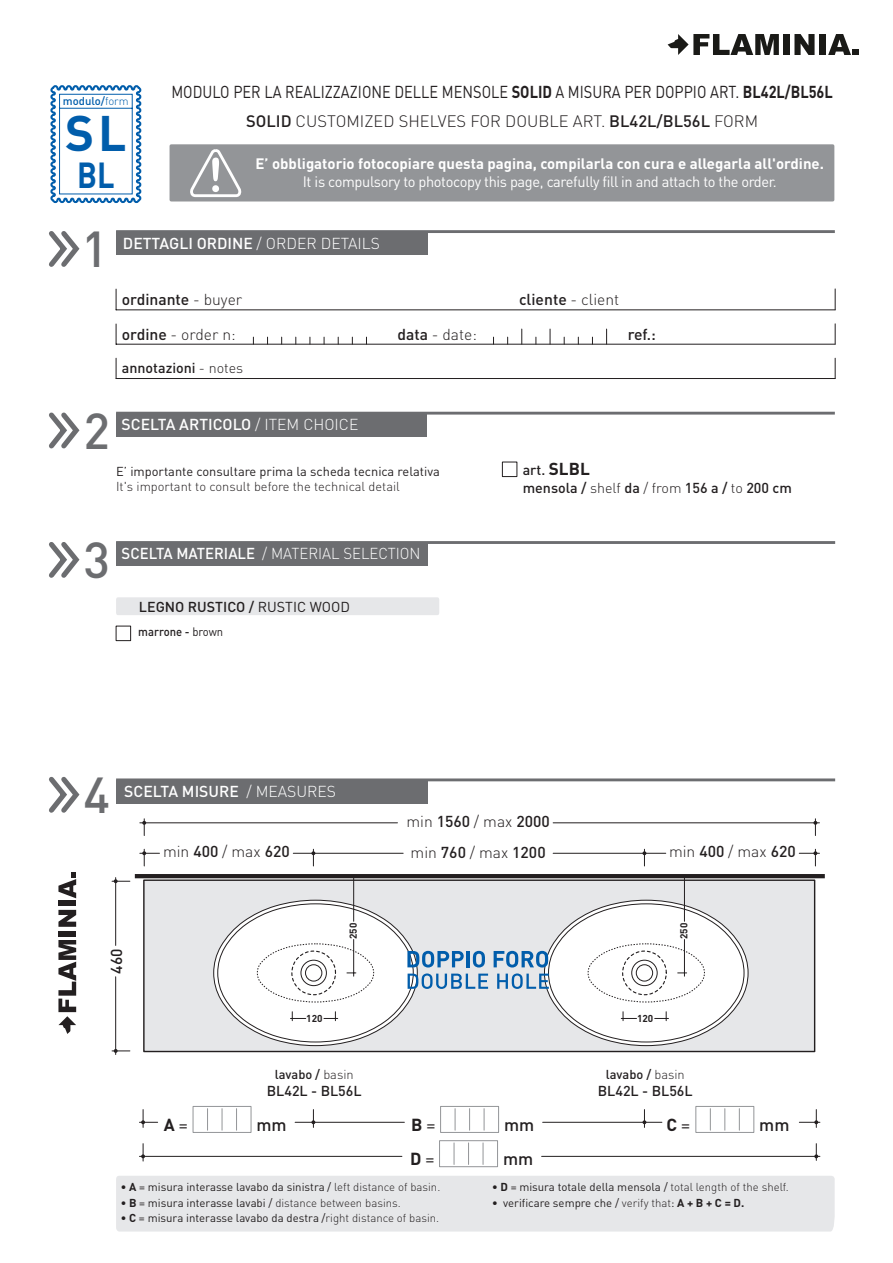
<style>
.page{position:relative;width:893px;height:1263px;background:#fff}
.page>*{position:absolute;margin:0;border:0;box-sizing:border-box;transform-origin:0 0}
.t1{font:500 49.8px "DIN";color:#6c6d70}
.t2{font:700 49.35px "DIN";color:#015dab}
.t3{font:700 35.7px "DIN";color:#015dab;scale:.85 1}
.t4{font:700 17.25px "DIN";color:#231f20}
.t5{font:500 17.25px "DIN";color:#231f20}
.t6{font:17.1px "DIN";color:#231f20;scale:.85 1}
.t7{font:300 16.35px "DIN";color:#231f20}
.t8{font:500 15.6px "DIN";color:#fff}
.t9{font:500 15.6px/31.2px "DIN";color:#231f20}
.t10{font:300 15.6px "DIN";color:#231f20}
.t11{font:300 15.6px "DIN";color:#fff;scale:.95 1}
.t12{font:700 15px "DIN";color:#fff}
.t13{font:15px "DIN";letter-spacing:-.025em;color:#fff}
.t14{font:500 14.25px/17.7px "DIN";color:#231f20}
.t15{font:12.75px "DIN";color:#231f20}
.t16{font:300 12.75px "DIN";color:#231f20}
.t17{font:500 12.75px "DIN";color:#231f20}
.t18{font:500 12.15px "DIN";color:#231f20;scale:.93 1}
.t19{font:11.4px "DIN";color:#231f20}
.t20{font:500 11.25px "DIN";color:#015dab}
.t21{font:700 9.9px "DIN";color:#231f20}
.s1{font-weight:300}
.s2{font-weight:700}
.s3{font-weight:500}
.s4{font-weight:400}
.s5{font-weight:700;font-size:17.1px}
</style>
<div class="page">
<svg style="left:668px;top:34px;width:111px;height:21px"></svg>
<div style="left:783px;top:34px;width:7px;height:21px;background:#1a1a17"></div>
<svg style="left:794px;top:34px;width:20px;height:21px"></svg>
<div style="left:819px;top:34px;width:7px;height:21px;background:#1a1a17"></div>
<svg style="left:828px;top:34px;width:31px;height:21px"></svg>
<div style="left:170px;top:144px;width:664px;height:57px;background:#939598;border-radius:2px"></div>
<svg style="left:188px;top:144px;width:56px;height:54px"></svg>
<svg style="left:49px;top:231px;width:31px;height:36px"></svg>
<hr style="left:116px;top:230px;width:719px;height:3px;background:#6c6d70">
<div style="left:116px;top:232px;width:312px;height:23px;background:#6c6d70"></div>
<hr style="left:116px;top:309px;width:719px;height:1px;background:#231f20">
<svg style="left:116px;top:289px;width:1px;height:20px"></svg>
<hr style="left:116px;top:344px;width:719px;height:1px;background:#231f20">
<svg style="left:116px;top:324px;width:1px;height:20px"></svg>
<hr style="left:116px;top:378px;width:719px;height:1px;background:#231f20">
<svg style="left:116px;top:358px;width:1px;height:20px"></svg>
<svg style="left:835px;top:289px;width:1px;height:21px"></svg>
<svg style="left:835px;top:358px;width:1px;height:20px"></svg>
<svg style="left:521px;top:329px;width:1px;height:15px"></svg>
<svg style="left:550px;top:329px;width:1px;height:15px"></svg>
<svg style="left:835px;top:324px;width:1px;height:20px"></svg>
<svg style="left:606px;top:329px;width:1px;height:15px"></svg>
<div style="left:143px;top:879px;width:672px;height:173px;background:#e6e7e9;border:1px solid #231f20"></div>
<hr style="left:115px;top:877px;width:1px;height:68px;background:#231f20">
<hr style="left:115px;top:977px;width:1px;height:77px;background:#231f20">
<svg style="left:112px;top:879px;width:18px;height:4px"></svg>
<svg style="left:112px;top:1049px;width:18px;height:4px"></svg>
<svg style="left:49px;top:776px;width:31px;height:37px"></svg>
<hr style="left:116px;top:778px;width:719px;height:3px;background:#6c6d70">
<div style="left:116px;top:780px;width:312px;height:24px;background:#6c6d70"></div>
<hr style="left:135px;top:874px;width:690px;height:4px;background:#231f20">
<hr style="left:353px;top:876px;width:1px;height:45px;background:#231f20">
<hr style="left:684px;top:876px;width:1px;height:45px;background:#231f20">
<hr style="left:293px;top:853px;width:110px;height:1px;background:#231f20">
<hr style="left:553px;top:853px;width:113px;height:1px;background:#231f20">
<svg style="left:140px;top:849px;width:19px;height:17px"></svg>
<svg style="left:799px;top:849px;width:20px;height:17px"></svg>
<svg style="left:311px;top:849px;width:4px;height:17px"></svg>
<svg style="left:642px;top:849px;width:4px;height:17px"></svg>
<hr style="left:140px;top:822px;width:257px;height:1px;background:#231f20">
<svg style="left:142px;top:819px;width:4px;height:16px"></svg>
<hr style="left:553px;top:822px;width:266px;height:1px;background:#231f20">
<svg style="left:813px;top:819px;width:4px;height:16px"></svg>
<svg style="left:799px;top:1109px;width:21px;height:18px"></svg>
<hr style="left:139px;top:1156px;width:263px;height:1px;background:#231f20">
<hr style="left:542px;top:1156px;width:278px;height:1px;background:#231f20">
<svg style="left:814px;top:1144px;width:4px;height:16px"></svg>
<svg style="left:139px;top:1109px;width:19px;height:18px"></svg>
<svg style="left:141px;top:1144px;width:4px;height:17px"></svg>
<div style="left:193px;top:1106px;width:58px;height:27px;border:1px solid #939598"></div>
<svg style="left:207px;top:1106px;width:547px;height:61px"></svg>
<svg style="left:213px;top:899px;width:275px;height:147px"></svg>
<svg style="left:494px;top:899px;width:255px;height:147px"></svg>
<div style="left:116px;top:1176px;width:719px;height:55px;background:#e6e7e9"></div>
<svg style="left:49px;top:542px;width:31px;height:36px"></svg>
<hr style="left:116px;top:541px;width:719px;height:3px;background:#6c6d70">
<div style="left:116px;top:542px;width:312px;height:24px;background:#6c6d70"></div>
<div style="left:116px;top:597px;width:323px;height:18px;background:#e6e7e9"></div>
<div style="left:116px;top:626px;width:15px;height:15px;border:1px solid #231f20"></div>
<div style="left:116px;top:413px;width:310px;height:24px;background:#6c6d70"></div>
<div style="left:502px;top:462px;width:15px;height:15px;border:1px solid #231f20"></div>
<svg style="left:49px;top:412px;width:31px;height:37px"></svg>
<hr style="left:116px;top:412px;width:719px;height:3px;background:#6c6d70">
<svg style="left:58px;top:940px;width:18px;height:94px"></svg>
<div style="left:58px;top:931px;width:18px;height:5px;background:#231f20"></div>
<svg style="left:58px;top:910px;width:18px;height:17px"></svg>
<div style="left:58px;top:900px;width:18px;height:6px;background:#231f20"></div>
<svg style="left:58px;top:872px;width:18px;height:26px"></svg>
<svg style="left:50px;top:85px;width:92px;height:119px"></svg>
<p class="t20" style="left:63px;top:93px;width:67px">modulo/<span class="s1">form</span></p>
<h2 class="t2" style="left:65px;top:101px;width:63px">SL</h2>
<h3 class="t3" style="left:77px;top:152px;width:46px">BL</h3>
<h3 class="t6" style="left:171px;top:81px;width:780px">MODULO PER LA REALIZZAZIONE DELLE MENSOLE <span class="s2">SOLID</span> A MISURA PER DOPPIO ART. <span class="s2">BL42L/BL56L</span></h3>
<h3 class="t7" style="left:246px;top:111px;width:513px"><span class="s3">SOLID</span> CUSTOMIZED SHELVES FOR DOUBLE ART. <span class="s3">BL42L/BL56L</span> FORM</h3>
<h3 class="t12" style="left:256px;top:154px;width:570px">E’ obbligatorio fotocopiare questa pagina, compilarla con cura e allegarla all'ordine.</h3>
<h3 class="t13" style="left:303px;top:173px;width:476px">It is compulsory to photocopy this page, carefully fill in and attach to the order.</h3>
<h1 class="t1" style="left:82px;top:217px;width:28px">1</h1>
<h3 class="t8" style="left:123px;top:233px;width:259px">DETTAGLI ORDINE <span class="s1">/ ORDER DETAILS</span></h3>
<h3 class="t9" style="left:122px;top:283px;width:122px">ordinante <span class="s1">- buyer</span></h3>
<h3 class="t9" style="left:519px;top:283px;width:102px">cliente <span class="s1">- client</span></h3>
<h3 class="t10" style="left:397px;top:324px;width:81px"><span class="s3">data</span> - date:</h3>
<h3 class="t9" style="left:628px;top:318px;width:30px">ref.:</h3>
<h3 class="t10" style="left:122px;top:324px;width:115px"><span class="s3">ordine</span> - order n:</h3>
<p class="t14" style="left:122px;top:358px;width:123px">annotazioni <span class="s1">- notes</span></p>
<h1 class="t1" style="left:84px;top:399px;width:28px">2</h1>
<h3 class="t8" style="left:122px;top:415px;width:238px">SCELTA ARTICOLO <span class="s1">/ ITEM CHOICE</span></h3>
<p class="t15" style="left:116px;top:463px;width:325px">E’ importante consultare prima la scheda tecnica relativa</p>
<p class="t16" style="left:116px;top:479px;width:285px">It's important to consult before the technical detail</p>
<h1 class="t1" style="left:84px;top:528px;width:28px">3</h1>
<h3 class="t11" style="left:122px;top:544px;width:316px"><span class="s3">SCELTA MATERIALE</span> / MATERIAL SELECTION</h3>
<p class="t14" style="left:139px;top:597px;width:213px">LEGNO RUSTICO / <span class="s4">RUSTIC WOOD</span></p>
<p class="t18" style="left:138px;top:624px;width:93px">marrone - <span class="s4">brown</span></p>
<p class="t14" style="left:523px;top:461px;width:271px">art. <span class="s5">SLBL<br></span>mensola / <span class="s1">shelf</span> da <span class="s1">/ from</span> 156 a / <span class="s1">to</span> 200 cm</p>
<h1 class="t1" style="left:84px;top:763px;width:28px">4</h1>
<h3 class="t8" style="left:124px;top:781px;width:213px">SCELTA MISURE <span class="s1">/ MEASURES</span></h3>
<h3 class="t9" style="left:406px;top:805px;width:145px"><span class="s1">min</span> 1560 <span class="s1">/ max</span> 2000 <span class="s1">min</span> 760 <span class="s1">/ max</span> 1200</h3>
<h3 class="t10" style="left:163px;top:842px;width:128px">min <span class="s3">400</span> / max <span class="s3">620</span></h3>
<h3 class="t10" style="left:669px;top:842px;width:128px">min <span class="s3">400</span> / max <span class="s3">620</span></h3>
<h3 class="t9" style="left:100px;top:974px;width:27px;rotate:-90deg">460</h3>
<p class="t21" style="left:347px;top:939px;width:18px;rotate:-90deg">250</p>
<p class="t21" style="left:678px;top:939px;width:18px;rotate:-90deg">250</p>
<p class="t21" style="left:306px;top:1012px;width:18px">120</p>
<p class="t21" style="left:637px;top:1012px;width:18px">120</p>
<p class="t17" style="left:275px;top:1066px;width:80px">lavabo / <span class="s1">basin</span></p>
<p class="t14" style="left:267px;top:1081px;width:96px">BL42L - BL56L</p>
<p class="t17" style="left:606px;top:1066px;width:80px">lavabo / <span class="s1">basin</span></p>
<p class="t14" style="left:598px;top:1081px;width:96px">BL42L - BL56L</p>
<h3 class="t4" style="left:164px;top:1113px;width:26px">A <span class="s4">=</span></h3>
<h3 class="t5" style="left:256px;top:1113px;width:32px">mm</h3>
<h3 class="t4" style="left:411px;top:1113px;width:26px">B <span class="s4">=</span></h3>
<h3 class="t5" style="left:504px;top:1113px;width:32px">mm</h3>
<h3 class="t4" style="left:667px;top:1113px;width:25px">C <span class="s4">=</span></h3>
<h3 class="t5" style="left:759px;top:1113px;width:32px">mm</h3>
<h3 class="t4" style="left:410px;top:1148px;width:26px">D <span class="s4">=</span></h3>
<h3 class="t5" style="left:503px;top:1147px;width:32px">mm</h3>
<p class="t19" style="left:121px;top:1180px;width:321px"><span class="s2">• A</span> = misura interasse lavabo da sinistra / <span class="s1">left distance of basin.</span></p>
<p class="t19" style="left:121px;top:1195px;width:282px"><span class="s2">• B</span> = misura interasse lavabi / <span class="s1">distance between basins.</span></p>
<p class="t19" style="left:121px;top:1211px;width:320px"><span class="s2">• C</span> = misura interasse lavabo da destra /<span class="s1">right distance of basin.</span></p>
<p class="t19" style="left:492px;top:1180px;width:298px"><span class="s2">• D</span> = misura totale della mensola / <span class="s1">total length of the shelf.</span></p>
<p class="t19" style="left:492px;top:1195px;width:254px"><span class="s2">•</span> verificare sempre che / <span class="s1">verify that</span>: <span class="s2">A + B + C = D.</span></p>
</div>
